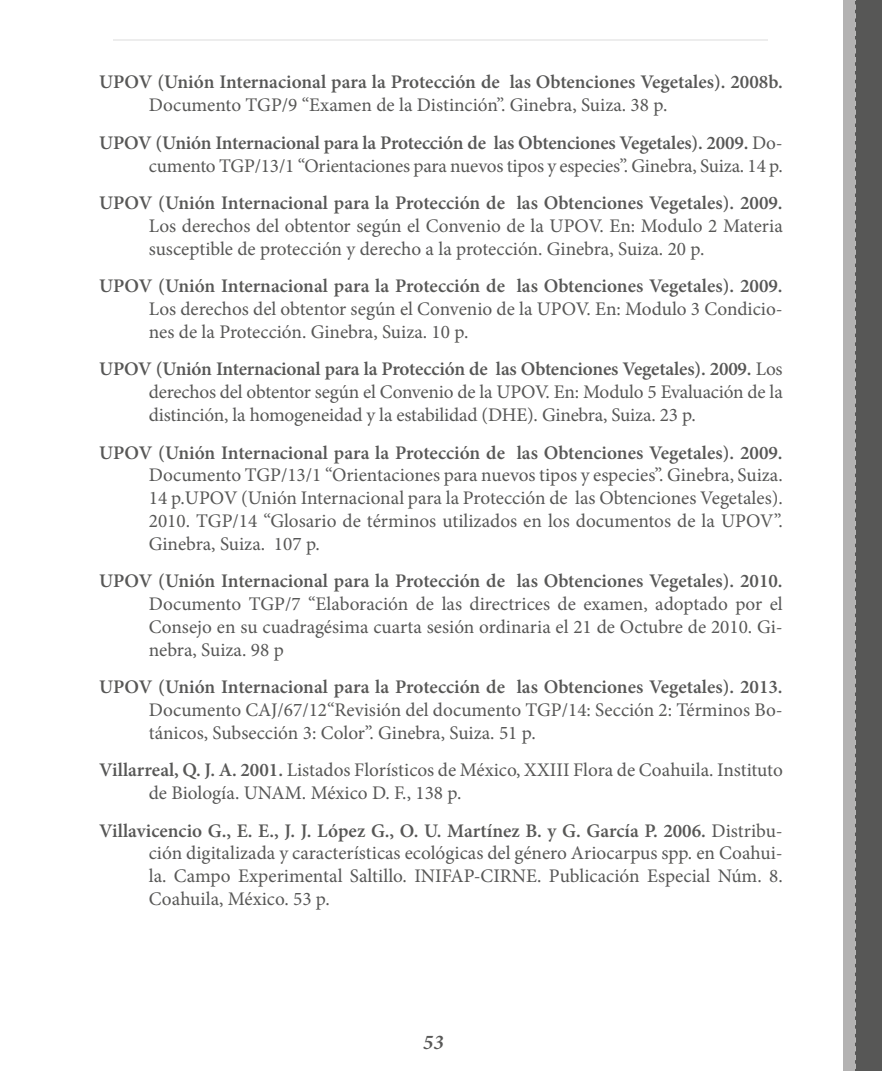
<style>
.page{position:relative;width:882px;height:1071px;background:#fff}
.page>*{position:absolute;margin:0;border:0;box-sizing:border-box;transform-origin:0 0}
.t1{font:italic 600 21px "Minion Pro";color:#575756}
.t2{font:19.25px/22.8px "Minion Pro";color:#575756}
.t3{font:600 19.25px/37.6px "Minion Pro";color:#575756}
.s1{font-weight:400}
.s2{font-weight:600}
</style>
<div class="page">
<div style="left:855px;top:0;width:27px;height:1071px;background:#575756"></div>
<div style="left:843px;top:0;width:12px;height:1071px;background:#b3b2b2"></div>
<hr style="left:114px;top:39px;width:654px;height:2px;background:#ededed">
<p class="t3" style="left:99px;top:63px;width:685px">UPOV (Unión Internacional para la Protección de las Obtenciones Vegetales). 2008b.</p>
<p class="t3" style="left:99px;top:86px;width:685px;text-indent:50px"><span class="s1">Documento TGP/9 “Examen de la Distinción”. Ginebra, Suiza. 38 p.<br></span>UPOV (Unión Internacional para la Protección de las Obtenciones Vegetales). 2009. <span class="s1">Do-</span></p>
<p class="t2" style="left:149px;top:154px;width:636px">cumento TGP/13/1 “Orientaciones para nuevos tipos y especies”. Ginebra, Suiza. 14 p.</p>
<p class="t3" style="left:99px;top:184px;width:685px">UPOV (Unión Internacional para la Protección de las Obtenciones Vegetales). 2009.</p>
<p class="t2" style="left:149px;top:215px;width:635px">Los derechos del obtentor según el Convenio de la UPOV. En: Modulo 2 Materia susceptible de protección y derecho a la protección. Ginebra, Suiza. 20 p.</p>
<p class="t3" style="left:99px;top:267px;width:685px">UPOV (Unión Internacional para la Protección de las Obtenciones Vegetales). 2009.</p>
<p class="t2" style="left:149px;top:298px;width:635px">Los derechos del obtentor según el Convenio de la UPOV. En: Modulo 3 Condicio&shy;nes de la Protección. Ginebra, Suiza. 10 p.</p>
<p class="t2" style="left:149px;top:358px;width:635px;text-align:justify;text-indent:-50px"><span class="s2">UPOV (Unión Internacional para la Protección de las Obtenciones Vegetales). 2009.</span> Los derechos del obtentor según el Convenio de la UPOV. En: Modulo 5 Evaluación de la distinción, la homogeneidad y la estabilidad (DHE). Ginebra, Suiza. 23 p.</p>
<p class="t3" style="left:99px;top:434px;width:685px">UPOV (Unión Internacional para la Protección de las Obtenciones Vegetales). 2009.</p>
<p class="t2" style="left:149px;top:464px;width:635px;text-align:justify">Documento TGP/13/1 “Orientaciones para nuevos tipos y especies”. Ginebra, Suiza.<br>14 p.UPOV (Unión Internacional para la Protección de las Obtenciones Vegetales).<br>2010. TGP/14 “Glosario de términos utilizados en los documentos de la UPOV”.<br>Ginebra, Suiza. 107 p.</p>
<p class="t3" style="left:99px;top:562px;width:685px">UPOV (Unión Internacional para la Protección de las Obtenciones Vegetales). 2010.</p>
<p class="t2" style="left:149px;top:593px;width:635px;text-align:justify">Documento TGP/7 “Elaboración de las directrices de examen, adoptado por el Consejo en su cuadragésima cuarta sesión ordinaria el 21 de Octubre de 2010. Gi&shy;nebra, Suiza. 98 p</p>
<p class="t3" style="left:99px;top:668px;width:685px">UPOV (Unión Internacional para la Protección de las Obtenciones Vegetales). 2013.</p>
<p class="t2" style="left:149px;top:698px;width:635px">Documento CAJ/67/12“Revisión del documento TGP/14: Sección 2: Términos Bo&shy;tánicos, Subsección 3: Color”. Ginebra, Suiza. 51 p.</p>
<p class="t2" style="left:149px;top:759px;width:636px;text-indent:-50px"><span class="s2">Villarreal, Q. J. A. 2001.</span> Listados Florísticos de México, XXIII Flora de Coahuila. Instituto de Biología. UNAM. México D. F., 138 p.</p>
<p class="t2" style="left:149px;top:819px;width:635px;text-align:justify;text-indent:-50px"><span class="s2">Villavicencio G., E. E., J. J. López G., O. U. Martínez B. y G. García P. 2006.</span> Distribu&shy;ción digitalizada y características ecológicas del género Ariocarpus spp. en Coahui&shy;la. Campo Experimental Saltillo. INIFAP-CIRNE. Publicación Especial Núm. 8.<br>Coahuila, México. 53 p.</p>
<p class="t1" style="left:423px;top:1027px;width:22px">53</p>
</div>
